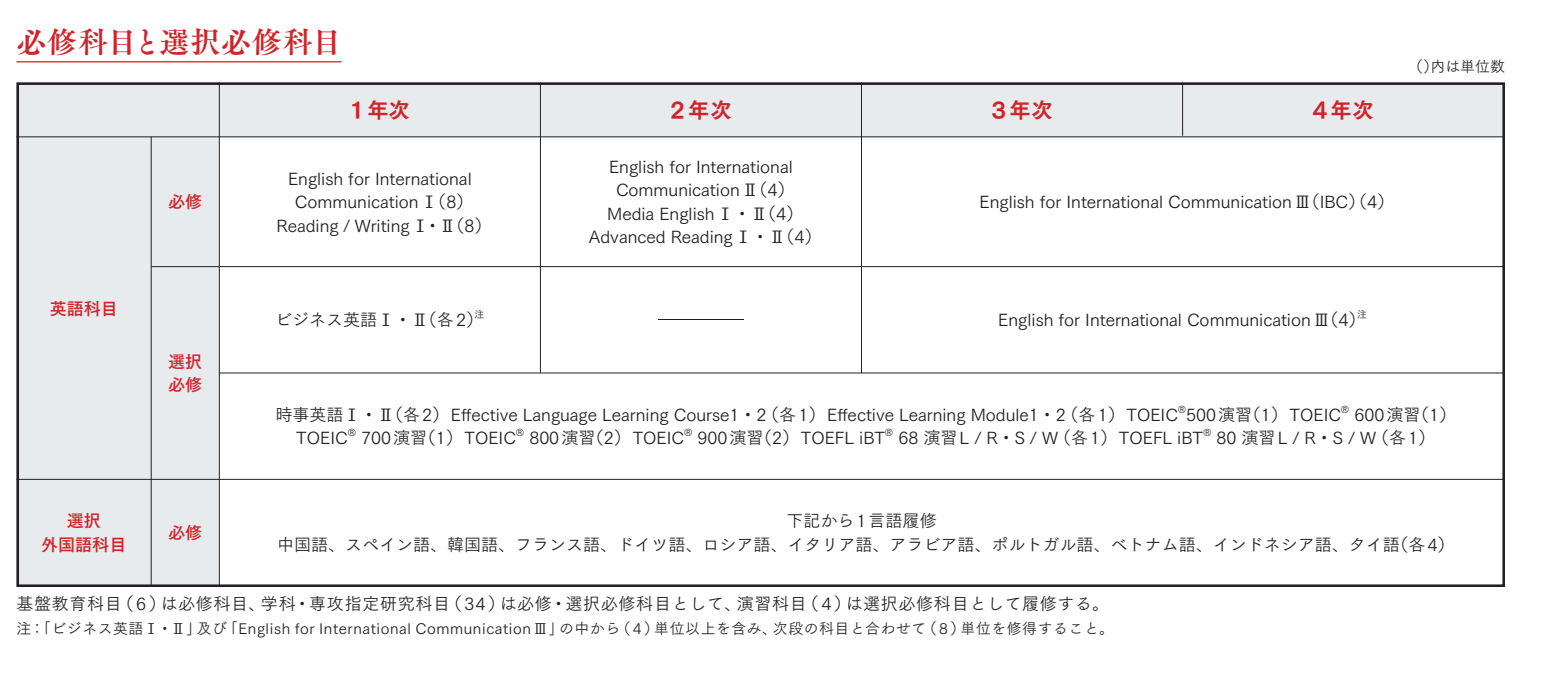
<style>
.page{position:relative;width:1549px;height:680px;background:#fff}
.page>*{position:absolute;margin:0;border:0;box-sizing:border-box;transform-origin:0 0}
.t1{font:29.7px "Tsuku A Old Min Pr 6 N B";letter-spacing:.035em;color:#d1232a}
.t2{font:21.3px "Tsuku Go Pro E";letter-spacing:.085em;color:#d1232a}
.t3{font:17.1px "Tsuku Go Pro R";color:#231f20}
.t4{font:17.1px "Tsuku Go Pro R";letter-spacing:.04em;color:#231f20}
.t5{font:17.1px "Tsuku Go Pro B";color:#d1232a}
.t6{font:17.1px "Tsuku Go Pro R";color:#231f20;scale:5 1}
.t7{font:15px "Tsuku Go Pro R";letter-spacing:.04em;color:#231f20}
.t8{font:9.9px "Tsuku Go Pro R";color:#231f20}
.s1{font-family:"Gothic BBB Pro";font-weight:500}
</style>
<div class="page">
<div style="left:16px;top:82px;width:1489px;height:55px;background:#e7ebed"></div>
<div style="left:16px;top:82px;width:203px;height:505px;background:#e7ebed"></div>
<hr style="left:16px;top:61px;width:325px;height:1px;background:#d1232a">
<hr style="left:16px;top:136px;width:1489px;height:1px;background:#231f20">
<hr style="left:152px;top:266px;width:1353px;height:1px;background:#231f20">
<hr style="left:540px;top:82px;width:1px;height:290px;background:#231f20">
<hr style="left:861px;top:82px;width:1px;height:291px;background:#231f20">
<hr style="left:1182px;top:82px;width:1px;height:54px;background:#231f20">
<div style="left:16px;top:82px;width:1489px;height:505px;border:3px solid #231f20"></div>
<hr style="left:151px;top:137px;width:1px;height:448px;background:#231f20">
<hr style="left:219px;top:82px;width:1px;height:503px;background:#231f20">
<hr style="left:16px;top:479px;width:1489px;height:1px;background:#231f20">
<hr style="left:219px;top:372px;width:1286px;height:1px;background:#231f20">
<p class="t1" style="left:16px;top:15px;width:327px">必修科目と選択必修科目</p>
<p class="t2" style="left:350px;top:91px;width:62px">1年次</p>
<p class="t2" style="left:1312px;top:91px;width:63px">4年次</p>
<p class="t2" style="left:670px;top:91px;width:63px">2年次</p>
<p class="t2" style="left:991px;top:91px;width:63px">3年次</p>
<p class="t5" style="left:50px;top:293px;width:70px">英語科目</p>
<p class="t5" style="left:168px;top:187px;width:36px">必修</p>
<p class="t5" style="left:168px;top:346px;width:36px">選択</p>
<p class="t5" style="left:168px;top:370px;width:36px">必修</p>
<p class="t3" style="left:288px;top:164px;width:185px">English for International</p>
<p class="t3" style="left:295px;top:187px;width:180px">Communication<span class="s1">Ⅰ</span>（8）</p>
<p class="t3" style="left:277px;top:211px;width:217px">Reading / Writing<span class="s1">Ⅰ</span>・<span class="s1">Ⅱ</span>（8）</p>
<p class="t3" style="left:275px;top:305px;width:209px">ビジネス英語<span class="s1">Ⅰ</span>・<span class="s1">Ⅱ</span>（各2）</p>
<p class="t8" style="left:474px;top:306px;width:11px">注</p>
<p class="t3" style="left:609px;top:152px;width:185px">English for International</p>
<p class="t3" style="left:616px;top:176px;width:180px">Communication<span class="s1">Ⅱ</span>（4）</p>
<p class="t3" style="left:607px;top:199px;width:198px">Media English<span class="s1">Ⅰ</span>・<span class="s1">Ⅱ</span>（4）</p>
<p class="t3" style="left:589px;top:222px;width:234px">Advanced Reading<span class="s1">Ⅰ</span>・<span class="s1">Ⅱ</span>（4）</p>
<p class="t6" style="left:658px;top:305px;width:19px">─</p>
<p class="t3" style="left:979px;top:187px;width:416px">English for International Communication<span class="s1">Ⅲ</span>（IBC）（4）</p>
<p class="t3" style="left:998px;top:305px;width:369px">English for International Communication<span class="s1">Ⅲ</span>（4）</p>
<p class="t8" style="left:1357px;top:306px;width:11px">注</p>
<p class="t7" style="left:1408px;top:54px;width:98px">（）内は単位数</p>
<p class="t5" style="left:67px;top:506px;width:36px">選択</p>
<p class="t5" style="left:41px;top:529px;width:87px">外国語科目</p>
<p class="t5" style="left:168px;top:517px;width:36px">必修</p>
<p class="t3" style="left:275px;top:400px;width:904px">時事英語<span class="s1">Ⅰ</span>・<span class="s1">Ⅱ</span>（各2） Effective Language Learning Course1・2（各1） Effective Learning Module1・2（各1） TOEIC</p>
<p class="t8" style="left:1178px;top:400px;width:10px">®</p>
<p class="t3" style="left:1186px;top:400px;width:156px">500演習（1） TOEIC</p>
<p class="t8" style="left:1341px;top:400px;width:10px">®</p>
<p class="t3" style="left:1354px;top:400px;width:103px">600演習（1）</p>
<p class="t3" style="left:296px;top:423px;width:53px">TOEIC</p>
<p class="t8" style="left:348px;top:424px;width:10px">®</p>
<p class="t3" style="left:361px;top:423px;width:156px">700演習（1） TOEIC</p>
<p class="t8" style="left:516px;top:424px;width:10px">®</p>
<p class="t3" style="left:529px;top:423px;width:156px">800演習（2） TOEIC</p>
<p class="t8" style="left:684px;top:424px;width:10px">®</p>
<p class="t3" style="left:697px;top:423px;width:189px">900演習（2） TOEFL iBT</p>
<p class="t8" style="left:885px;top:424px;width:10px">®</p>
<p class="t3" style="left:898px;top:423px;width:306px">68 演習L / R・S / W（各1） TOEFL iBT</p>
<p class="t8" style="left:1203px;top:424px;width:10px">®</p>
<p class="t3" style="left:1216px;top:423px;width:220px">80 演習L / R・S / W（各1）</p>
<p class="t3" style="left:786px;top:506px;width:152px">下記から1言語履修</p>
<p class="t3" style="left:277px;top:530px;width:1179px">中国語、スペイン語、韓国語、フランス語、ドイツ語、ロシア語、イタリア語、アラビア語、ポルトガル語、ベトナム語、インドネシア語、タイ語（各4）</p>
<p class="t4" style="left:16px;top:590px;width:1094px">基盤教育科目（6 ）は必修科目、学科・専攻指定研究科目（ 34 ）は必修・選択必修科目として、演習科目（ 4 ）は選択必修科目として履修する。</p>
<p class="t7" style="left:16px;top:616px;width:1099px">注：「ビジネス英語<span class="s1">Ⅰ</span>・<span class="s1">Ⅱ</span>」及び「English for International Communication<span class="s1">Ⅲ</span>」の中から（ 4）単位以上を含み、次段の科目と合わせて（8）単位を修得すること。</p>
</div>
